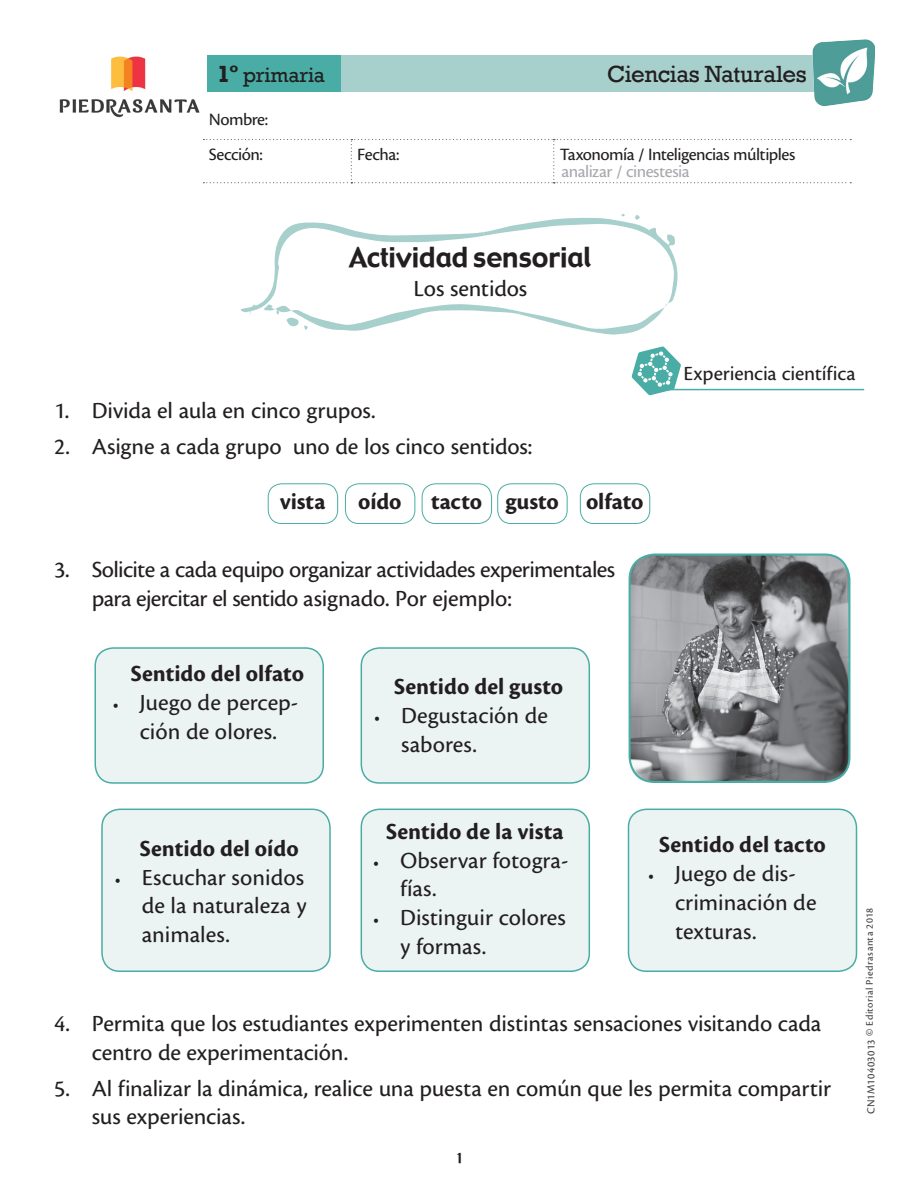
<style>
.page{position:relative;width:918px;height:1188px;background:#fff}
.page>*{position:absolute;margin:0;border:0;box-sizing:border-box;transform-origin:0 0}
.Tit_1y2{font:27px "Gadget";color:#231f20}
.Curso_NG{font:24px/28.8px "Cronos Pro Capt";letter-spacing:-.01em;color:#231f20}
.t1{font:700 24px "Cronos Pro";letter-spacing:.005em;color:#231f20}
.Curso_NG-2{font:24px/28.8px "Cronos Pro Capt";letter-spacing:-.03em;color:#231f20}
.t2{font:24px "Rockwell";letter-spacing:-.015em;color:#231f20}
.Tit_1y2-2{font:24px "Cronos Pro Capt";letter-spacing:-.01em;color:#231f20}
.Tit_1y2-3{font:21px "Cronos Pro Capt";letter-spacing:-.01em;color:#231f20}
.t3{font:21px "Rockwell";letter-spacing:-.005em;color:#231f20}
.t4{font:18px/34.7px "Cronos Pro Capt";letter-spacing:-.03em;color:#231f20}
.Nombre_alumno{font:18px "Cronos Pro Capt";letter-spacing:-.03em;color:#a8a9ad}
.Encabezados{font:13.5px "Gadget";color:#231f20}
._2014_Editorial_Pie{font:11.25px "Cronos Pro Capt";letter-spacing:.025em;color:#3e3e3f}
.t5{font:10.5px "Cronos Pro Capt";letter-spacing:.04em;color:#3e3e3f}
.s1{font-weight:700;font-size:24px}
.s2{font-size:18px}
</style>
<div class="page">
<svg style="left:207px;top:55px;width:600px;height:37px"></svg>
<img style="left:59px;top:56px;width:141px;height:62px">
<img style="left:807px;top:39px;width:68px;height:68px">
<svg style="left:203px;top:139px;width:648px;height:44px"></svg>
<svg style="left:241px;top:214px;width:437px;height:121px"></svg>
<div style="left:268px;top:483px;width:70px;height:41px;border:1px solid #49ada5;border-radius:14px"></div>
<div style="left:345px;top:483px;width:70px;height:41px;border:1px solid #49ada5;border-radius:14px"></div>
<div style="left:422px;top:483px;width:70px;height:41px;border:1px solid #49ada5;border-radius:14px"></div>
<div style="left:497px;top:483px;width:71px;height:41px;border:1px solid #49ada5;border-radius:14px"></div>
<div style="left:580px;top:483px;width:70px;height:41px;border:1px solid #49ada5;border-radius:14px"></div>
<div style="left:95px;top:648px;width:228px;height:135px;background:#ecf4f3;border-radius:18px"></div>
<div style="left:94px;top:647px;width:230px;height:137px;border:2px solid #49ada5;border-radius:18px"></div>
<div style="left:361px;top:809px;width:228px;height:162px;background:#ecf4f3;border-radius:18px"></div>
<div style="left:361px;top:809px;width:229px;height:163px;border:2px solid #49ada5;border-radius:18px"></div>
<div style="left:102px;top:809px;width:228px;height:162px;background:#ecf4f3;border-radius:18px"></div>
<div style="left:101px;top:809px;width:230px;height:163px;border:2px solid #49ada5;border-radius:18px"></div>
<div style="left:628px;top:809px;width:228px;height:162px;background:#ecf4f3;border-radius:18px"></div>
<div style="left:628px;top:809px;width:229px;height:163px;border:2px solid #49ada5;border-radius:18px"></div>
<div style="left:361px;top:648px;width:228px;height:135px;background:#ecf4f3;border-radius:18px"></div>
<div style="left:361px;top:647px;width:229px;height:137px;border:2px solid #49ada5;border-radius:18px"></div>
<img style="left:630px;top:556px;width:218px;height:226px">
<div style="left:629px;top:553px;width:222px;height:230px;border:2px solid #49ada5;border-radius:25px"></div>
<hr style="left:665px;top:389px;width:199px;height:1px;background:#49ada5">
<svg style="left:631px;top:346px;width:51px;height:50px"></svg>
<p class="t3" style="left:217px;top:63px;width:110px"><span class="s1">1º</span> primaria</p>
<p class="t4" style="left:209px;top:102px;width:61px">Nombre:<br>Sección:</p>
<p class="t2" style="left:607px;top:60px;width:201px">Ciencias Naturales</p>
<p class="t4" style="left:357px;top:137px;width:44px">Fecha:</p>
<p class="t4" style="left:560px;top:137px;width:237px">Taxonomía / Inteligencias múltiples</p>
<p class="Nombre_alumno" style="left:562px;top:161px;width:130px">analizar / cinestesia</p>
<p class="Tit_1y2" style="left:349px;top:239px;width:244px">Actividad sensorial</p>
<p class="Tit_1y2-2" style="left:414px;top:274px;width:115px">Los sentidos</p>
<p class="Tit_1y2-3" style="left:684px;top:362px;width:173px">Experiencia científica</p>
<p class="Curso_NG" style="left:54px;top:397px;width:323px">1. Divida el aula en cinco grupos.</p>
<p class="Curso_NG" style="left:54px;top:432px;width:480px">2. Asigne a cada grupo uno de los cinco sentidos:</p>
<p class="t1" style="left:280px;top:488px;width:47px">vista</p>
<p class="t1" style="left:358px;top:488px;width:287px">oído tacto gusto olfato</p>
<p class="Curso_NG-2" style="left:92px;top:555px;width:525px;text-indent:-38px">3. Solicite a cada equipo organizar actividades experimentales para ejercitar el sentido asignado. Por ejemplo:</p>
<p class="t1" style="left:131px;top:660px;width:175px">Sentido del olfato</p>
<p class="Curso_NG" style="left:113px;top:688px;width:187px;text-align:center"><span class="s2">•</span> Juego de percep&shy;ción de olores.</p>
<p class="t1" style="left:394px;top:673px;width:171px">Sentido del gusto</p>
<p class="Curso_NG" style="left:401px;top:701px;width:149px;text-indent:-27px"><span class="s2">•</span> Degustación de sabores.</p>
<p class="t1" style="left:140px;top:834px;width:161px">Sentido del oído</p>
<p class="Curso_NG" style="left:142px;top:863px;width:166px;text-align:justify;text-indent:-27px"><span class="s2">•</span> Escuchar sonidos de la naturaleza y animales.</p>
<p class="t1" style="left:386px;top:818px;width:179px">Sentido de la vista</p>
<p class="Curso_NG" style="left:400px;top:846px;width:170px;text-indent:-27px"><span class="s2">•</span> Observar fotogra&shy;fías.</p>
<p class="Curso_NG" style="left:400px;top:904px;width:167px;text-indent:-27px"><span class="s2">•</span> Distinguir colores y formas.</p>
<p class="t1" style="left:659px;top:831px;width:168px">Sentido del tacto</p>
<p class="Curso_NG" style="left:675px;top:859px;width:143px;text-indent:-27px"><span class="s2">•</span> Juego de dis&shy;criminación de texturas.</p>
<p class="Curso_NG" style="left:92px;top:1010px;width:731px;text-indent:-38px">4. Permita que los estudiantes experimenten distintas sensaciones visitando cada centro de experimentación.</p>
<p class="Curso_NG" style="left:92px;top:1074px;width:741px;text-indent:-38px">5. Al finalizar la dinámica, realice una puesta en común que les permita compartir sus experiencias.</p>
<p class="Encabezados" style="left:455px;top:1149px;width:10px">1</p>
<p class="t5" style="left:864px;top:1036px;width:130px;rotate:-90deg">© Editorial Piedrasanta 2018</p>
<p class="_2014_Editorial_Pie" style="left:864px;top:1114px;width:76px;rotate:-90deg">CN1M10403013</p>
</div>
